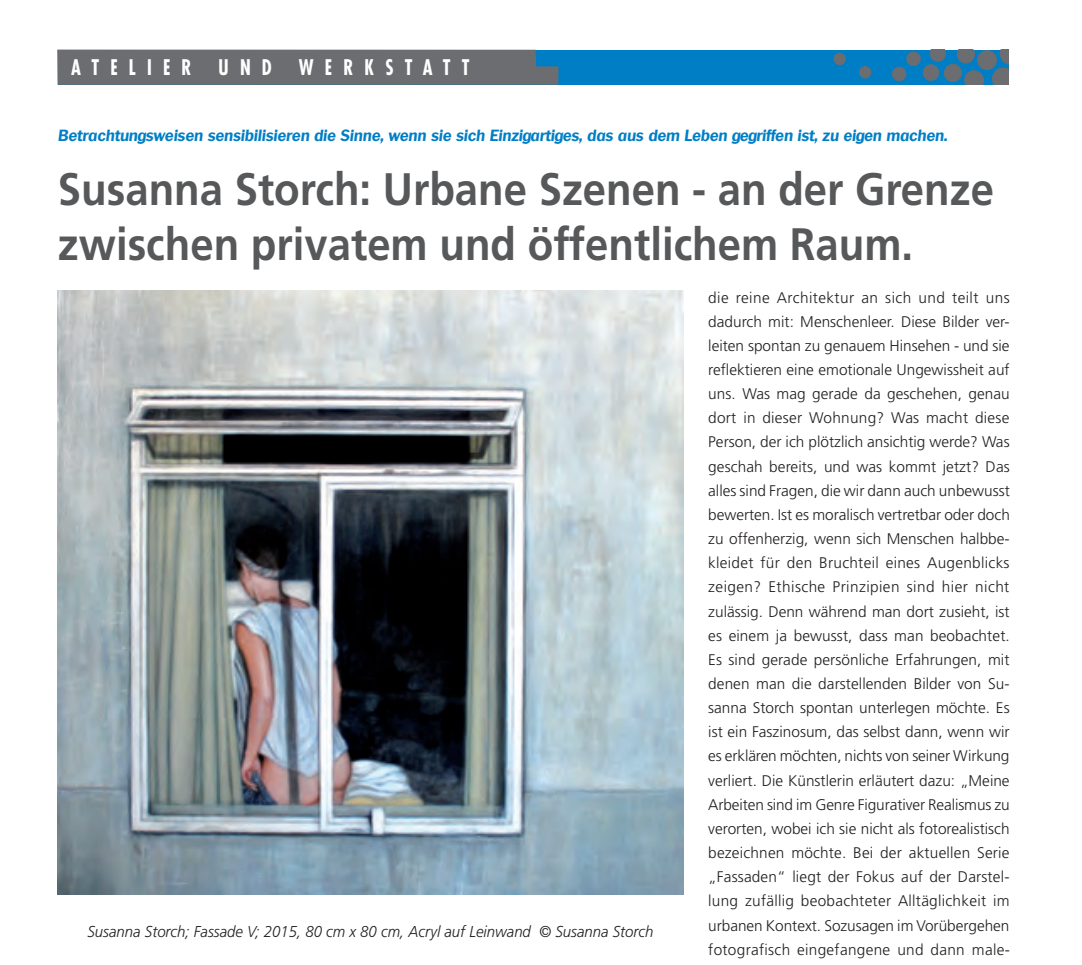
<style>
.page{position:relative;width:1082px;height:965px;background:#fff}
.page>*{position:absolute;margin:0;border:0;box-sizing:border-box;transform-origin:0 0}
.t1{font:700 45.5px/54.6px "Frutiger";color:#57585a;scale:.92 1}
.t2{font:700 condensed 21px "Futura";letter-spacing:.6em;color:#fff;scale:.89 1}
.t3{font:italic 700 15.75px "Futon";color:#007ec5}
.t4{font:italic 300 15.75px "Frutiger";color:#231f20;scale:.95 1}
.t5{font:300 15.4px/24.2px "Frutiger";letter-spacing:.02em;color:#231f20;text-align:justify}
</style>
<div class="page">
<div style="left:58px;top:50px;width:951px;height:35px;background:#007ec5"></div>
<div style="left:978px;top:51px;width:18px;height:19px;background:#6c6d70;border-radius:50%"></div>
<div style="left:977px;top:50px;width:19px;height:20px;border:1px solid #6c6d70;border-radius:50%"></div>
<svg style="left:964px;top:70px;width:20px;height:15px"></svg>
<svg style="left:992px;top:50px;width:17px;height:35px"></svg>
<svg style="left:957px;top:50px;width:18px;height:13px"></svg>
<div style="left:944px;top:64px;width:17px;height:18px;background:#6c6d70;border-radius:50%"></div>
<div style="left:944px;top:64px;width:18px;height:18px;border:1px solid #6c6d70;border-radius:50%"></div>
<svg style="left:930px;top:50px;width:16px;height:12px"></svg>
<div style="left:923px;top:65px;width:16px;height:15px;background:#6c6d70;border-radius:50%"></div>
<div style="left:923px;top:65px;width:16px;height:16px;border:1px solid #6c6d70;border-radius:50%"></div>
<div style="left:907px;top:52px;width:13px;height:14px;background:#6c6d70;border-radius:50%"></div>
<div style="left:906px;top:52px;width:14px;height:14px;border:1px solid #6c6d70;border-radius:50%"></div>
<div style="left:892px;top:67px;width:14px;height:14px;background:#6c6d70;border-radius:50%"></div>
<div style="left:892px;top:67px;width:14px;height:14px;border:1px solid #6c6d70;border-radius:50%"></div>
<div style="left:834px;top:53px;width:11px;height:12px;background:#6c6d70;border-radius:50%"></div>
<div style="left:834px;top:53px;width:11px;height:12px;border:1px solid #6c6d70;border-radius:50%"></div>
<div style="left:859px;top:67px;width:12px;height:11px;background:#6c6d70;border-radius:50%"></div>
<div style="left:859px;top:66px;width:12px;height:12px;border:1px solid #6c6d70;border-radius:50%"></div>
<div style="left:57px;top:50px;width:501px;height:35px;background:#6c6d70"></div>
<img style="left:57px;top:290px;width:627px;height:604px">
<h2 class="t2" style="left:71px;top:54px;width:137px">ATELIER</h2>
<h2 class="t2" style="left:219px;top:54px;width:61px">UND</h2>
<h2 class="t2" style="left:299px;top:54px;width:193px">WERKSTATT</h2>
<p class="t3" style="left:58px;top:126px;width:891px">Betrachtungsweisen sensibilisieren die Sinne, wenn sie sich Einzigartiges, das aus dem Leben gegriffen ist, zu eigen machen.</p>
<h1 class="t1" style="left:58px;top:161px;width:1019px">Susanna Storch: Urbane Szenen - an der Grenze zwischen privatem und öffentlichem Raum.</h1>
<p class="t4" style="left:87px;top:922px;width:597px">Susanna Storch; Fassade V; 2015, 80 cm x 80 cm, Acryl auf Leinwand © Susanna Storch</p>
<p class="t5" style="left:708px;top:285px;width:303px">die reine Architektur an sich und teilt uns dadurch mit: Menschenleer. Diese Bilder ver&shy;leiten spontan zu genauem Hinsehen - und sie reflektieren eine emotionale Ungewissheit auf uns. Was mag gerade da geschehen, genau dort in dieser Wohnung? Was macht diese Person, der ich plötzlich ansichtig werde? Was geschah bereits, und was kommt jetzt? Das alles sind Fragen, die wir dann auch unbewusst bewerten. Ist es moralisch vertretbar oder doch zu offenherzig, wenn sich Menschen halbbe&shy;kleidet für den Bruchteil eines Augenblicks zeigen? Ethische Prinzipien sind hier nicht zulässig. Denn während man dort zusieht, ist es einem ja bewusst, dass man beobachtet.<br>Es sind gerade persönliche Erfahrungen, mit denen man die darstellenden Bilder von Su&shy;sanna Storch spontan unterlegen möchte. Es ist ein Faszinosum, das selbst dann, wenn wir es erklären möchten, nichts von seiner Wirkung verliert. Die Künstlerin erläutert dazu: „Meine Arbeiten sind im Genre Figurativer Realismus zu verorten, wobei ich sie nicht als fotorealistisch bezeichnen möchte. Bei der aktuellen Serie „Fassaden“ liegt der Fokus auf der Darstel&shy;lung zufällig beobachteter Alltäglichkeit im urbanen Kontext. Sozusagen im Vorübergehen fotografisch eingefangene und dann male-</p>
</div>
